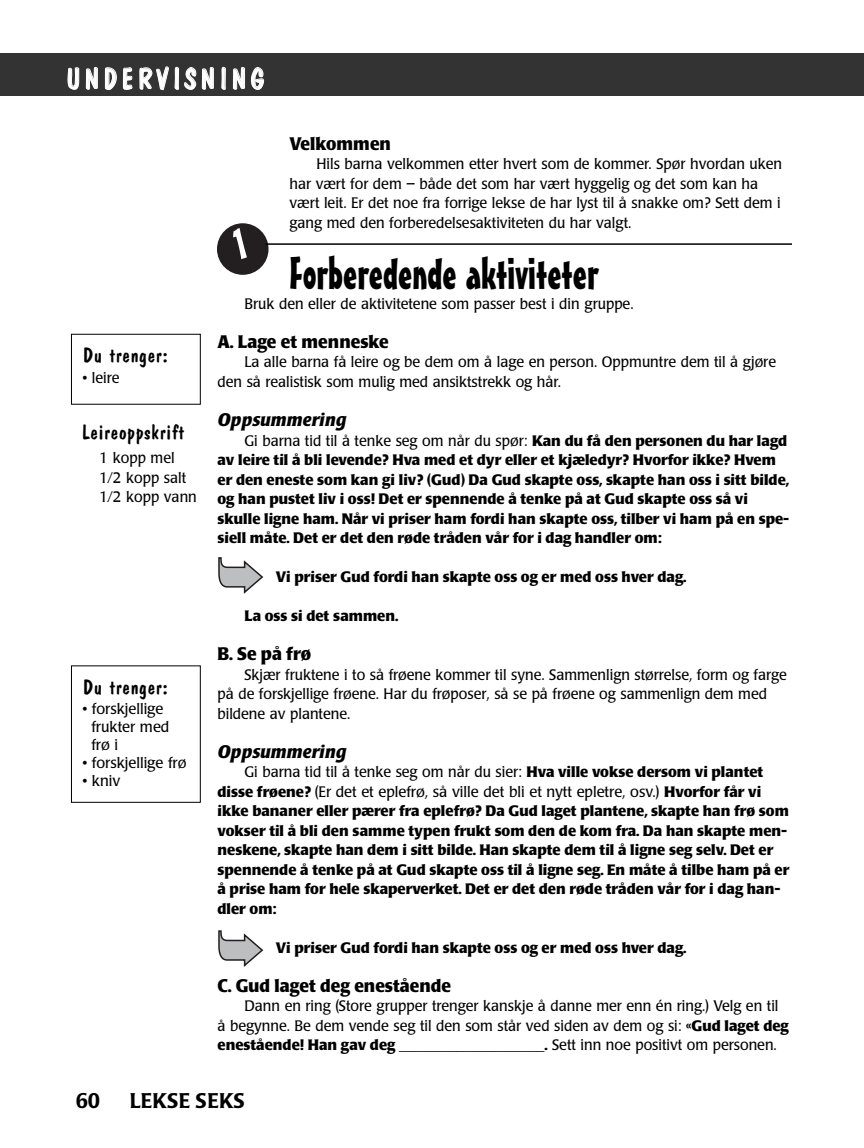
<style>
.page{position:relative;width:864px;height:1148px;background:#fff}
.page>*{position:absolute;margin:0;border:0;box-sizing:border-box;transform-origin:0 0}
.t1{font:45px "Mister Earl BT";color:#000}
.t2{font:30px "Dom Casual";letter-spacing:.1em;color:#fff}
.t3{font:21px "Dom Casual";color:#000;scale:1.05 1}
.t4{font:500 21px "Poppl Laudatio";letter-spacing:.01em;color:#000}
.t5{font:700 18px "Poppl Laudatio";color:#000;scale:.95 1}
.t6{font:italic 700 18px "Poppl Laudatio";color:#000}
.t7{font:700 15px/19.5px "Poppl Laudatio";color:#000}
.t8{font:15px/19.5px "Poppl Laudatio";color:#000;scale:.95 1}
.t9{font:15px/18px "Poppl Laudatio";color:#000}
.s1{font-weight:400}
.s2{font-weight:700}
</style>
<div class="page">
<hr style="left:266px;top:243px;width:526px;height:2px;background:#000">
<div style="left:0;top:53px;width:864px;height:43px;background:#333"></div>
<div style="left:71px;top:334px;width:130px;height:70px;border:1px solid #000"></div>
<svg style="left:218px;top:557px;width:45px;height:37px"></svg>
<div style="left:71px;top:665px;width:130px;height:137px;border:1px solid #000"></div>
<svg style="left:218px;top:930px;width:45px;height:37px"></svg>
<svg style="left:217px;top:223px;width:52px;height:52px"></svg>
<h2 class="t2" style="left:65px;top:66px;width:201px">UNDERVISNING</h2>
<h3 class="t3" style="left:82px;top:347px;width:83px">Du trenger:</h3>
<p class="t9" style="left:82px;top:370px;width:39px">• leire</p>
<h3 class="t3" style="left:82px;top:424px;width:100px">Leireoppskrift</h3>
<p class="t8" style="left:100px;top:449px;width:104px">1 kopp mel<br>1/2 kopp salt<br>1/2 kopp vann</p>
<h3 class="t3" style="left:82px;top:678px;width:83px">Du trenger:</h3>
<p class="t9" style="left:91px;top:701px;width:80px;text-indent:-9px">• forskjellige frukter med frø i</p>
<p class="t9" style="left:82px;top:755px;width:106px">• forskjellige frø</p>
<p class="t9" style="left:82px;top:773px;width:40px">• kniv</p>
<p class="t5" style="left:290px;top:136px;width:108px">Velkommen</p>
<p class="t8" style="left:289px;top:156px;width:520px;text-indent:27px">Hils barna velkommen etter hvert som de kommer. Spør hvordan uken har vært for dem – både det som har vært hyggelig og det som kan ha vært leit. Er det noe fra forrige lekse de har lyst til å snakke om? Sett dem i gang med den forberedelsesaktiviteten du har valgt.</p>
<h1 class="t1" style="left:290px;top:257px;width:311px">Forberedende aktiviteter</h1>
<p class="t8" style="left:244px;top:295px;width:411px">Bruk den eller de aktivitetene som passer best i din gruppe.</p>
<p class="t5" style="left:218px;top:334px;width:182px">A. Lage et menneske</p>
<p class="t8" style="left:217px;top:354px;width:589px;text-indent:27px">La alle barna få leire og be dem om å lage en person. Oppmuntre dem til å gjøre den så realistisk som mulig med ansiktstrekk og hår.</p>
<p class="t6" style="left:218px;top:412px;width:130px">Oppsummering</p>
<p class="t7" style="left:218px;top:432px;width:573px;text-indent:27px"><span class="s1">Gi barna tid til å tenke seg om når du spør:</span> Kan du få den personen du har lagd av leire til å bli levende? Hva med et dyr eller et kjæledyr? Hvorfor ikke? Hvem er den eneste som kan gi liv? (Gud) Da Gud skapte oss, skapte han oss i sitt bilde, og han pustet liv i oss! Det er spennende å tenke på at Gud skapte oss så vi skulle ligne ham. Når vi priser ham fordi han skapte oss, tilber vi ham på en spe&shy;siell måte. Det er det den røde tråden vår for i dag handler om:</p>
<p class="t7" style="left:276px;top:568px;width:412px">Vi priser Gud fordi han skapte oss og er med oss hver dag.</p>
<p class="t7" style="left:245px;top:607px;width:155px">La oss si det sammen.</p>
<p class="t5" style="left:218px;top:646px;width:100px">B. Se på frø</p>
<p class="t8" style="left:217px;top:666px;width:601px;text-indent:27px">Skjær fruktene i to så frøene kommer til syne. Sammenlign størrelse, form og farge på de forskjellige frøene. Har du frøposer, så se på frøene og sammenlign dem med bildene av plantene.</p>
<p class="t6" style="left:218px;top:744px;width:130px">Oppsummering</p>
<p class="t7" style="left:217px;top:763px;width:573px;text-indent:27px"><span class="s1">Gi barna tid til å tenke seg om når du sier:</span> Hva ville vokse dersom vi plantet disse frøene? <span class="s1">(Er det et eplefrø, så ville det bli et nytt epletre, osv.)</span> Hvorfor får vi ikke bananer eller pærer fra eplefrø? Da Gud laget plantene, skapte han frø som vokser til å bli den samme typen frukt som den de kom fra. Da han skapte men&shy;neskene, skapte han dem i sitt bilde. Han skapte dem til å ligne seg selv. Det er spennende å tenke på at Gud skapte oss til å ligne seg. En måte å tilbe ham på er å prise ham for hele skaperverket. Det er det den røde tråden vår for i dag han&shy;dler om:</p>
<p class="t7" style="left:276px;top:939px;width:412px">Vi priser Gud fordi han skapte oss og er med oss hver dag.</p>
<p class="t5" style="left:218px;top:978px;width:247px">C. Gud laget deg enestående</p>
<p class="t8" style="left:217px;top:997px;width:603px;text-indent:27px">Dann en ring (Store grupper trenger kanskje å danne mer enn én ring.) Velg en til å begynne. Be dem vende seg til den som står ved siden av dem og si: <span class="s2">«Gud laget deg enestående! Han gav deg ____________________.</span> Sett inn noe positivt om personen.</p>
<h3 class="t4" style="left:76px;top:1091px;width:26px">60</h3>
<h3 class="t4" style="left:130px;top:1091px;width:116px">LEKSE SEKS</h3>
</div>
